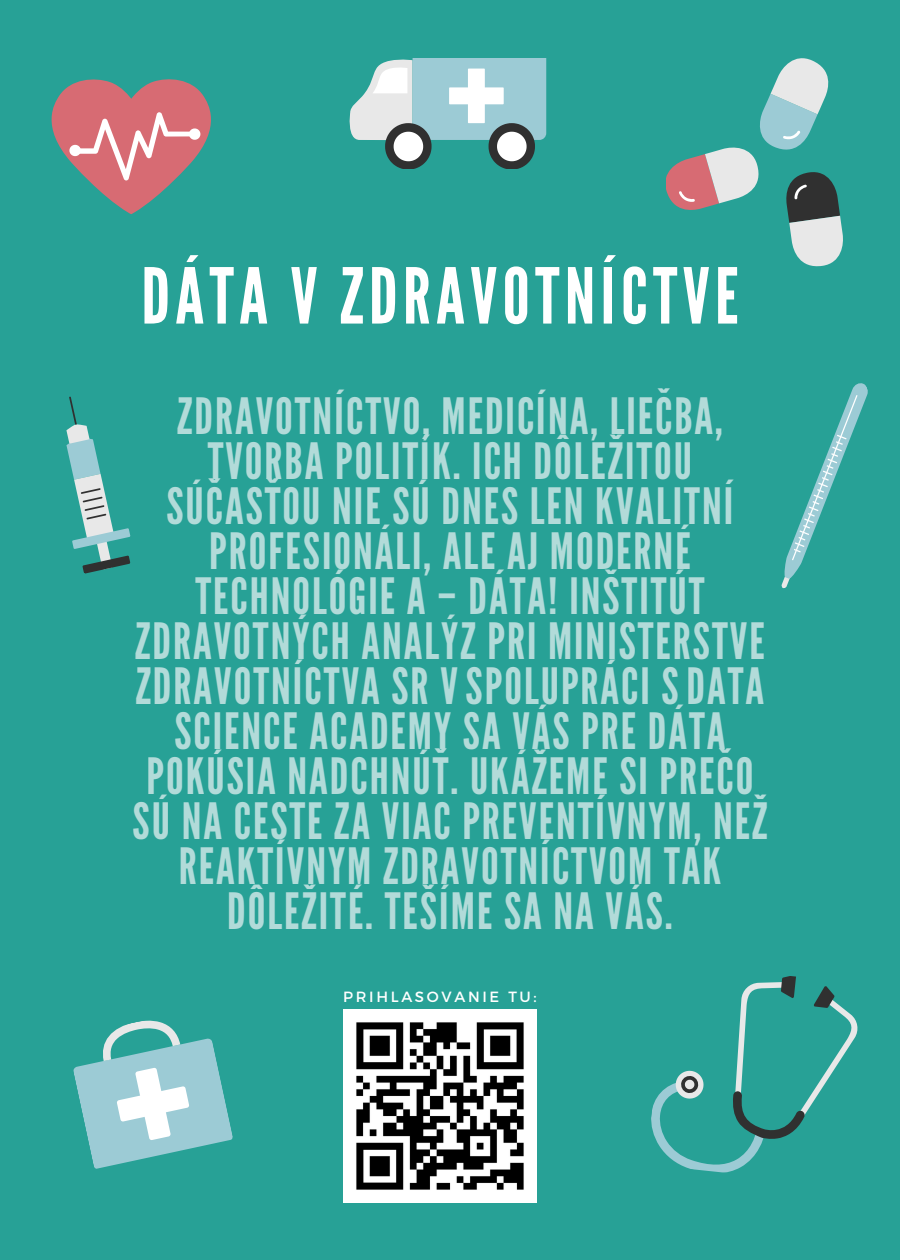
<style>
.page{position:relative;width:900px;height:1260px;background:#27a196}
.page>*{position:absolute;margin:0;border:0;box-sizing:border-box;transform-origin:0 0}
.t1{font:77px "League Gothic";letter-spacing:.07em;color:#fff}
.t2{font:50px/45px "League Gothic";letter-spacing:.04em;color:#b2dbd9;text-align:center}
.t3{font:14.75px "Montserrat";letter-spacing:.18em;color:#fff}
</style>
<div class="page">
<svg style="left:651px;top:976px;width:207px;height:197px"></svg>
<svg style="left:666px;top:58px;width:176px;height:208px"></svg>
<svg style="left:52px;top:79px;width:159px;height:135px"></svg>
<svg style="left:73px;top:1020px;width:160px;height:149px"></svg>
<svg style="left:350px;top:58px;width:196px;height:111px"></svg>
<img style="left:344px;top:1010px;width:193px;height:193px">
<svg style="left:781px;top:383px;width:87px;height:206px"></svg>
<svg style="left:66px;top:396px;width:65px;height:178px"></svg>
<h1 class="t1" style="left:141px;top:252px;width:599px">DÁTA V ZDRAVOTNÍCTVE</h1>
<p class="t2" style="left:133px;top:395px;width:636px">ZDRAVOTNÍCTVO, MEDICÍNA, LIEČBA,<br>TVORBA POLITÍK. ICH DÔLEŽITOU<br>SÚČASŤOU NIE SÚ DNES LEN KVALITNÍ<br>PROFESIONÁLI, ALE AJ MODERNÉ<br>TECHNOLÓGIE A – DÁTA! INŠTITÚT<br>ZDRAVOTNÝCH ANALÝZ PRI MINISTERSTVE<br>ZDRAVOTNÍCTVA SR VSPOLUPRÁCI SDATA<br>SCIENCE ACADEMY SA VÁS PRE DÁTA<br>POKÚSIA NADCHNÚŤ. UKÁŽEME SI PREČO<br>SÚ NA CESTE ZA VIAC PREVENTÍVNYM, NEŽ<br>REAKTÍVNYM ZDRAVOTNÍCTVOM TAK<br>DÔLEŽITÉ. TEŠÍME SA NA VÁS.</p>
<p class="t3" style="left:343px;top:988px;width:195px">PRIHLASOVANIE TU:</p>
</div>
